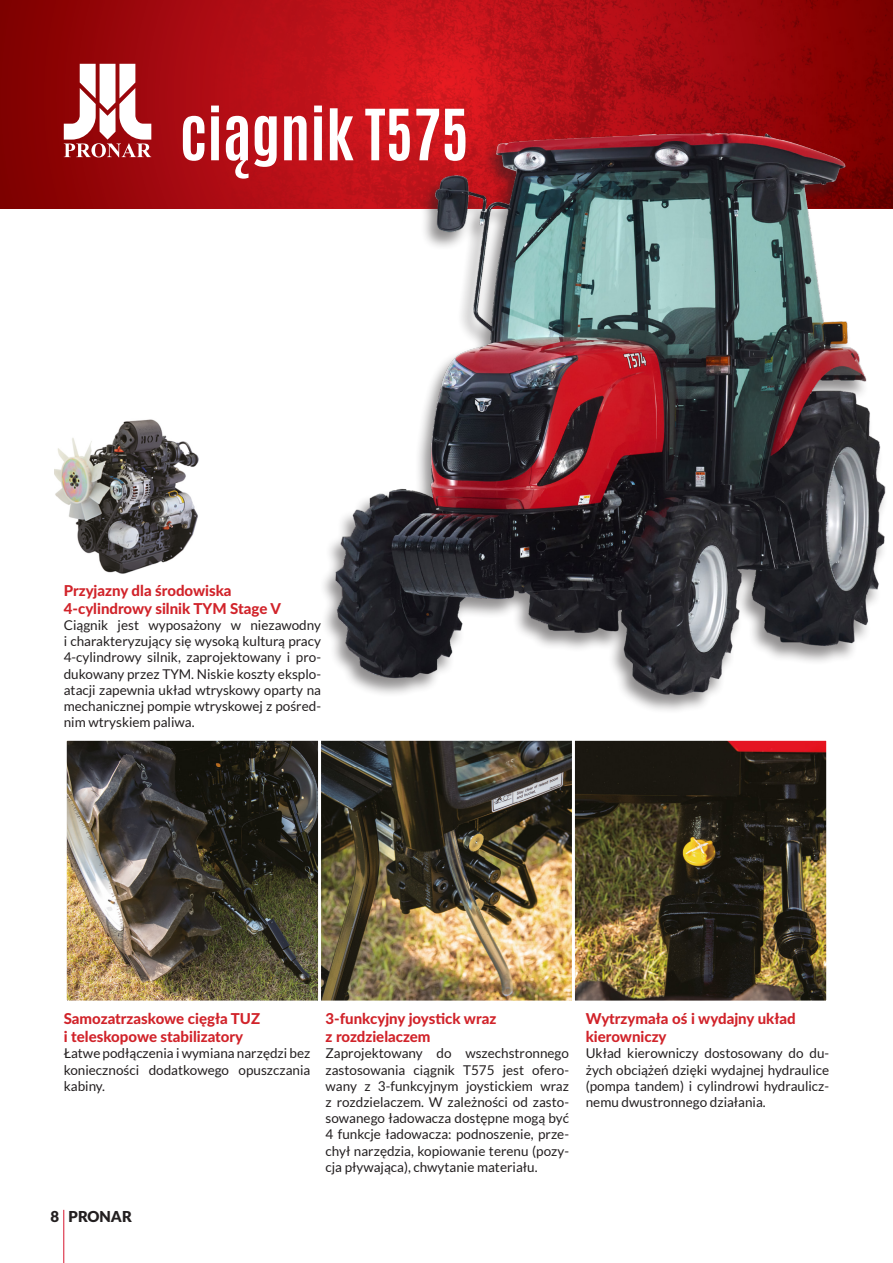
<style>
.page{position:relative;width:893px;height:1263px;background:#fff}
.page>*{position:absolute;margin:0;border:0;box-sizing:border-box;transform-origin:0 0}
.t1{font:700 60px "Antonio";color:#fff}
.tytuł_pod_fotką{font:800 15px/18px "Lato";color:#d1232a}
.t2{font:900 15px "Lato";color:#231f20}
.tekst_pod_fotką{font:13.5px/16.2px "Lato";color:#231f20;text-align:justify}
</style>
<div class="page">
<img style="left:0;top:0;width:893px;height:208px">
<svg style="left:64px;top:64px;width:87px;height:93px"></svg>
<hr style="left:63px;top:1210px;width:1px;height:53px;background:#d7162e">
<img style="left:276px;top:103px;width:617px;height:608px">
<img style="left:55px;top:419px;width:144px;height:155px">
<img style="left:68px;top:742px;width:757px;height:257px">
<div style="left:318px;top:738px;width:257px;height:265px;border:3px solid #fff"></div>
<div style="left:64px;top:738px;width:257px;height:265px;border:3px solid #fff"></div>
<div style="left:572px;top:738px;width:257px;height:265px;border:3px solid #fff"></div>
<p class="t1" style="left:180px;top:92px;width:291px">ciągnik T575</p>
<p class="tytuł_pod_fotką" style="left:64px;top:581px;width:219px">Przyjazny dla środowiska<br>4-cylindrowy silnik TYM Stage V</p>
<p class="tekst_pod_fotką" style="left:64px;top:617px;width:259px">Ciągnik jest wyposażony w niezawodny i charakteryzujący się wysoką kulturą pracy 4-cylindrowy silnik, zaprojektowany i pro&shy;dukowany przez TYM. Niskie koszty eksplo&shy;atacji zapewnia układ wtryskowy oparty na mechanicznej pompie wtryskowej z pośred&shy;nim wtryskiem paliwa.</p>
<p class="tytuł_pod_fotką" style="left:64px;top:1009px;width:198px">Samozatrzaskowe cięgła TUZ i teleskopowe stabilizatory</p>
<p class="tekst_pod_fotką" style="left:64px;top:1045px;width:248px">Łatwe podłączenia i wymiana narzędzi bez konieczności dodatkowego opuszczania kabiny.</p>
<p class="t2" style="left:50px;top:1207px;width:83px">8 PRONAR</p>
<p class="tytuł_pod_fotką" style="left:326px;top:1009px;width:172px">3-funkcyjny joystick wraz z rozdzielaczem</p>
<p class="tekst_pod_fotką" style="left:326px;top:1045px;width:245px">Zaprojektowany do wszechstronnego zastosowania ciągnik T575 jest ofero&shy;wany z 3-funkcyjnym joystickiem wraz z rozdzielaczem. W zależności od zasto&shy;sowanego ładowacza dostępne mogą być 4 funkcje ładowacza: podnoszenie, prze&shy;chył narzędzia, kopiowanie terenu (pozy&shy;cja pływająca), chwytanie materiału.</p>
<p class="tytuł_pod_fotką" style="left:586px;top:1009px;width:211px">Wytrzymała oś i wydajny układ kierowniczy</p>
<p class="tekst_pod_fotką" style="left:586px;top:1045px;width:245px">Układ kierowniczy dostosowany do du&shy;żych obciążeń dzięki wydajnej hydraulice (pompa tandem) i cylindrowi hydraulicz&shy;nemu dwustronnego działania.</p>
</div>
